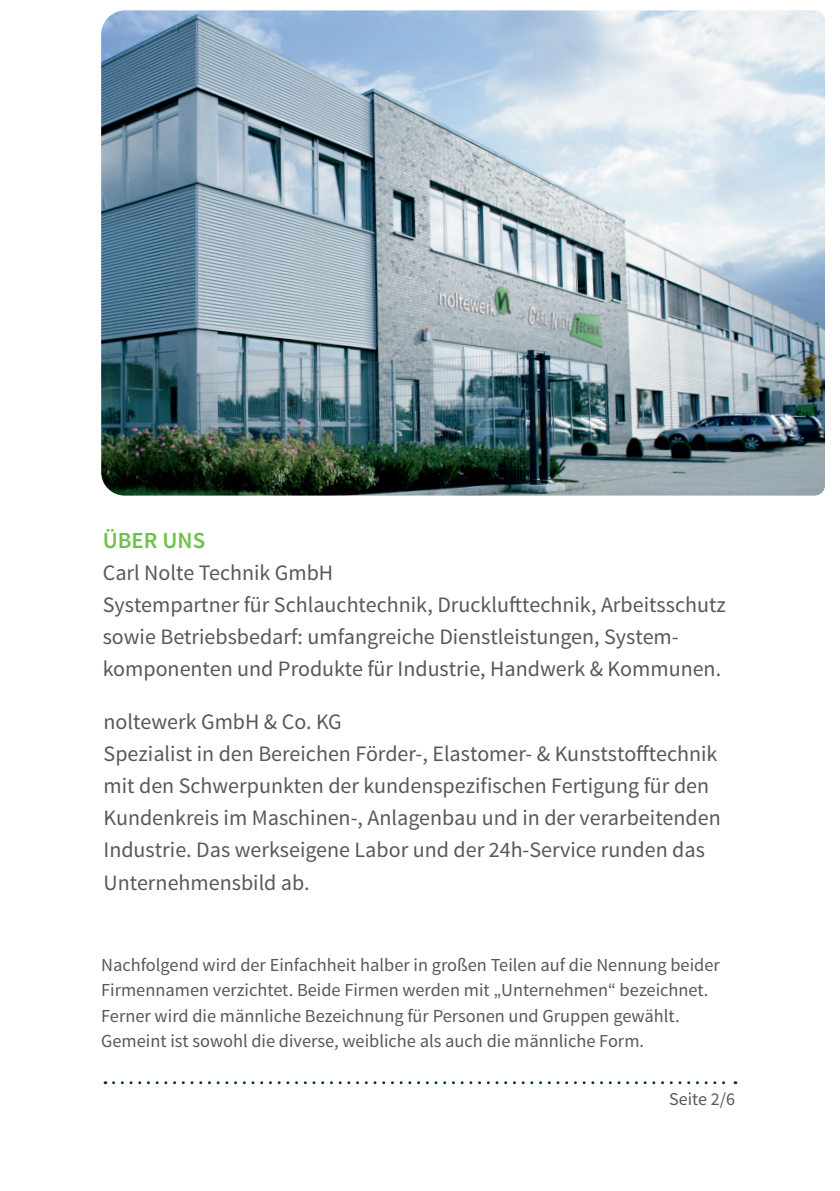
<style>
.page{position:relative;width:840px;height:1191px;background:#fff}
.page>*{position:absolute;margin:0;border:0;box-sizing:border-box;transform-origin:0 0}
.t1{font:600 23px "Source Sans Pro";color:#70bf4c}
.t2{font:22px/32px "Source Sans Pro";color:#57585a}
.t3{font:18.4px/25.4px "Source Sans Pro";color:#57585a}
.t4{font:18px "Source Sans Pro";color:#57585a}
</style>
<div class="page">
<svg style="left:113px;top:1081px;width:622px;height:3px"></svg>
<img style="left:101px;top:10px;width:723px;height:485px">
<p class="t1" style="left:103px;top:525px;width:104px">ÜBER UNS</p>
<p class="t2" style="left:103px;top:556px;width:624px">Carl Nolte Technik GmbH<br>Systempartner für Schlauchtechnik, Drucklufttechnik, Arbeitsschutz sowie Betriebsbedarf: umfangreiche Dienstleistungen, System&shy;komponenten und Produkte für Industrie, Handwerk &amp; Kommunen.</p>
<p class="t2" style="left:103px;top:706px;width:618px">noltewerk GmbH &amp; Co. KG<br>Spezialist in den Bereichen Förder-, Elastomer- &amp; Kunststofftechnik mit den Schwerpunkten der kundenspezifischen Fertigung für den Kundenkreis im Maschinen-, Anlagenbau und in der verarbeitenden Industrie. Das werkseigene Labor und der 24h-Service runden das Unternehmensbild ab.</p>
<p class="t3" style="left:101px;top:952px;width:620px">Nachfolgend wird der Einfachheit halber in großen Teilen auf die Nennung beider Firmennamen verzichtet. Beide Firmen werden mit „Unternehmen“ bezeichnet.<br>Ferner wird die männliche Bezeichnung für Personen und Gruppen gewählt.<br>Gemeint ist sowohl die diverse, weibliche als auch die männliche Form.</p>
<p class="t4" style="left:669px;top:1088px;width:67px">Seite 2/6</p>
</div>
